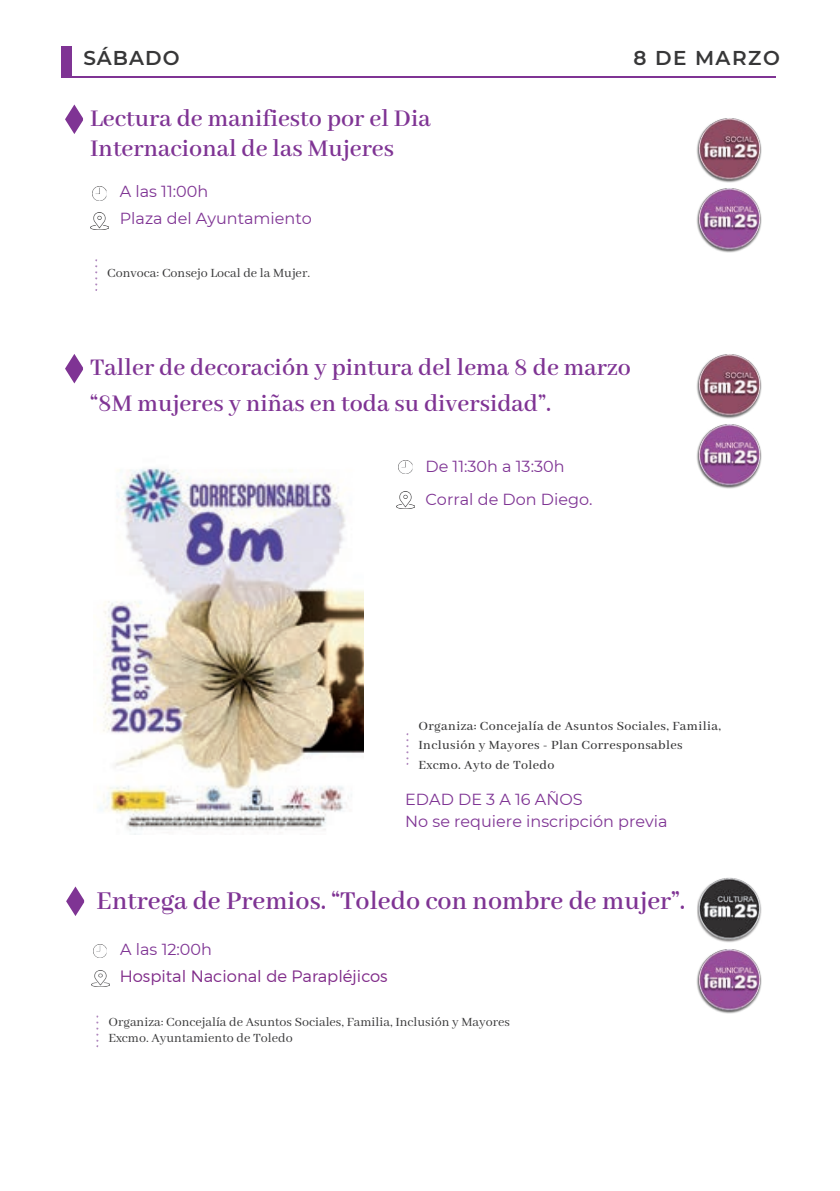
<style>
.page{position:relative;width:840px;height:1191px;background:#fff}
.page>*{position:absolute;margin:0;border:0;box-sizing:border-box;transform-origin:0 0}
.t1{font:600 28px "Abhaya Libre";color:#7f3494}
.t2{font:600 26px/30px "Abhaya Libre";color:#7f3494}
.t3{font:600 20px "Montserrat";letter-spacing:.065em;color:#373738}
.t4{font:300 16.4px "Montserrat";color:#802b89}
.t5{font:16px/21.4px "Montserrat";color:#7f3494}
.t6{font:14px/16.4px "Abhaya Libre";color:#373738}
.t7{font:500 14px/19.4px "Abhaya Libre";letter-spacing:.025em;color:#373738}
</style>
<div class="page">
<div style="left:62px;top:46px;width:10px;height:31px;background:#7f3494"></div>
<hr style="left:62px;top:76px;width:713px;height:1px;background:#7f3494">
<svg style="left:95px;top:259px;width:2px;height:32px"></svg>
<svg style="left:65px;top:104px;width:18px;height:30px"></svg>
<img style="left:696px;top:118px;width:66px;height:36px">
<svg style="left:65px;top:354px;width:18px;height:29px"></svg>
<img style="left:396px;top:492px;width:18px;height:16px">
<img style="left:398px;top:460px;width:14px;height:13px">
<svg style="left:406px;top:733px;width:2px;height:32px"></svg>
<img style="left:99px;top:467px;width:264px;height:367px">
<svg style="left:96px;top:1015px;width:2px;height:32px"></svg>
<svg style="left:66px;top:886px;width:18px;height:30px"></svg>
<img style="left:697px;top:877px;width:65px;height:38px">
<img style="left:696px;top:354px;width:66px;height:36px">
<svg style="left:93px;top:187px;width:13px;height:13px"></svg>
<img style="left:91px;top:213px;width:18px;height:16px">
<img style="left:93px;top:944px;width:14px;height:14px">
<img style="left:91px;top:970px;width:18px;height:16px">
<img style="left:696px;top:154px;width:66px;height:99px">
<img style="left:696px;top:390px;width:66px;height:99px">
<img style="left:696px;top:915px;width:66px;height:99px">
<p class="t3" style="left:83px;top:43px;width:98px">SÁBADO</p>
<p class="t3" style="left:633px;top:43px;width:148px">8 DE MARZO</p>
<p class="t2" style="left:90px;top:104px;width:342px">Lectura de manifiesto por el Dia<br>Internacional de las Mujeres</p>
<p class="t5" style="left:120px;top:177px;width:194px;line-height:27.2px">A las 11:00h<br>Plaza del Ayuntamiento</p>
<p class="t6" style="left:107px;top:265px;width:204px">Convoca: Consejo Local de la Mujer.</p>
<p class="t2" style="left:90px;top:351px;width:542px;line-height:36px">Taller de decoración y pintura del lema 8 de marzo “8M mujeres y niñas en toda su diversidad”.</p>
<p class="t5" style="left:425px;top:455px;width:140px">De 11:30h a 13:30h</p>
<p class="t5" style="left:425px;top:488px;width:168px">Corral de Don Diego.</p>
<p class="t7" style="left:418px;top:716px;width:304px">Organiza: Concejalía de Asuntos Sociales, Familia,<br>Inclusión y Mayores - Plan Corresponsables<br>Excmo. Ayto de Toledo</p>
<p class="t5" style="left:405px;top:788px;width:264px">EDAD DE 3 A 16 AÑOS<br>No se requiere inscripción previa</p>
<p class="t1" style="left:97px;top:885px;width:589px">Entrega de Premios. “Toledo con nombre de mujer”.</p>
<p class="t5" style="left:120px;top:938px;width:93px">A las 12:00h</p>
<p class="t4" style="left:120px;top:966px;width:269px">Hospital Nacional de Parapléjicos</p>
<p class="t6" style="left:108px;top:1013px;width:403px">Organiza: Concejalía de Asuntos Sociales, Familia, Inclusión y Mayores<br>Excmo. Ayuntamiento de Toledo</p>
</div>
